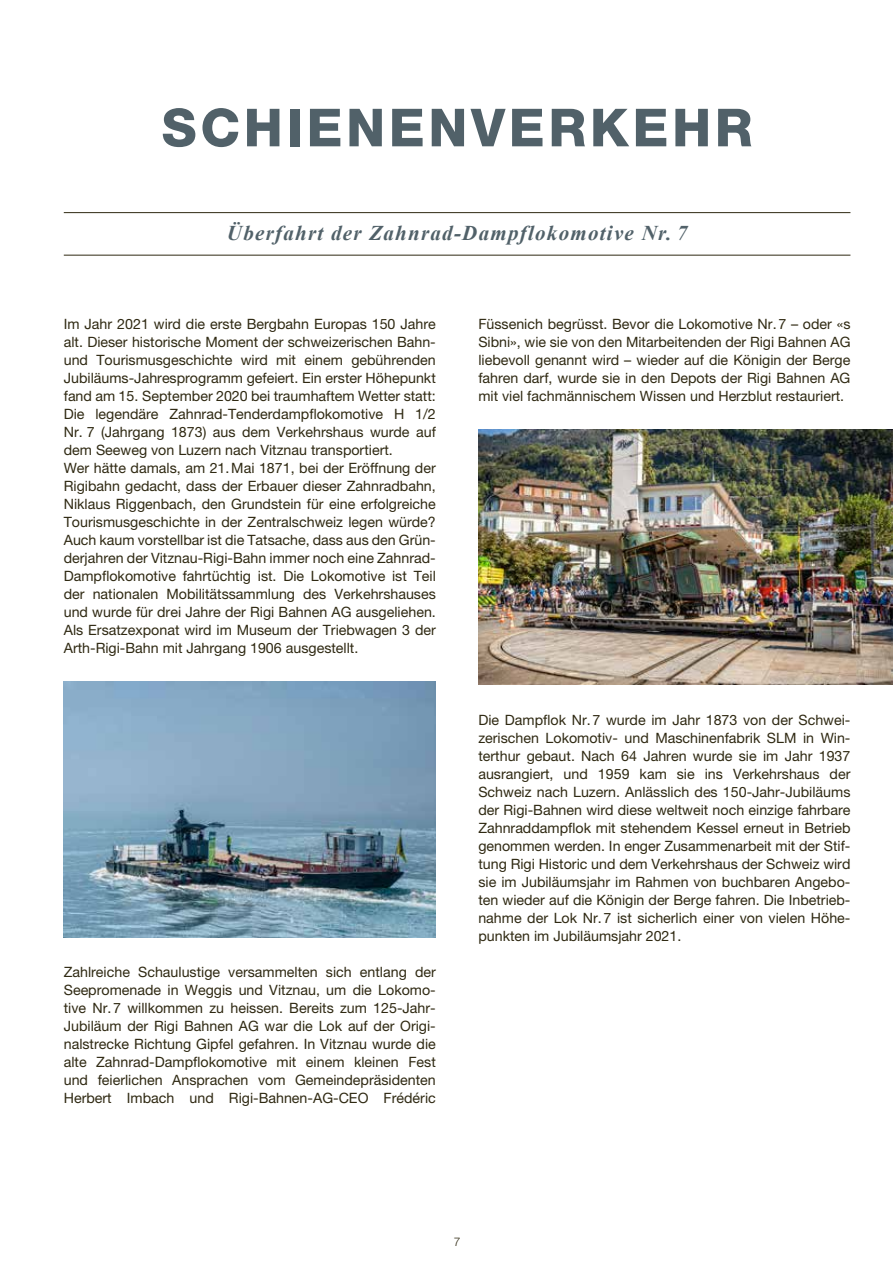
<style>
.page{position:relative;width:893px;height:1263px;background:#fff}
.page>*{position:absolute;margin:0;border:0;box-sizing:border-box;transform-origin:0 0}
.t1{font:800 52.5px "Helvetica Neue LT Std";letter-spacing:.07em;color:#516169}
.t2{font:italic 700 21px "Times New Roman";letter-spacing:.06em;color:#516169}
.t3{font:14.25px/18px "Helvetica Neue LT Pro";color:#2f2912;text-align:justify}
.t4{font:300 12px "Helvetica Neue LT Std";color:#2f2912}
</style>
<div class="page">
<hr style="left:64px;top:212px;width:786px;height:1px;background:#2f2912">
<hr style="left:64px;top:255px;width:786px;height:1px;background:#2f2912">
<img style="left:64px;top:682px;width:372px;height:255px">
<img style="left:478px;top:430px;width:415px;height:255px">
<h1 class="t1" style="left:162px;top:96px;width:593px">SCHIENENVERKEHR</h1>
<h2 class="t2" style="left:227px;top:218px;width:462px">Überfahrt der Zahnrad-Dampflokomotive Nr. 7</h2>
<p class="t3" style="left:64px;top:315px;width:374px;text-align:left">Im Jahr 2021 wird die erste Bergbahn Europas 150 Jahre alt. Dieser historische Moment der schweizerischen Bahn&shy;und Tourismusgeschichte wird mit einem gebührenden Jubiläums-Jahresprogramm gefeiert. Ein erster Höhepunkt fand am 15. September 2020 bei traumhaftem Wetter statt:<br>Die legendäre Zahnrad-Tenderdampflokomotive H 1/2<br>Nr. 7 (Jahrgang 1873) aus dem Verkehrshaus wurde auf dem Seeweg von Luzern nach Vitznau transportiert.<br>Wer hätte damals, am 21.Mai 1871, bei der Eröffnung der Rigibahn gedacht, dass der Erbauer dieser Zahnradbahn, Niklaus Riggenbach, den Grundstein für eine erfolgreiche Tourismusgeschichte in der Zentralschweiz legen würde?<br>Auch kaum vorstellbar ist die Tatsache, dass aus den Grün&shy;derjahren der Vitznau-Rigi-Bahn immer noch eine Zahnrad-Dampflokomotive fahrtüchtig ist. Die Lokomotive ist Teil der nationalen Mobilitätssammlung des Verkehrshauses und wurde für drei Jahre der Rigi Bahnen AG ausgeliehen.<br>Als Ersatzexponat wird im Museum der Triebwagen 3 der Arth-Rigi-Bahn mit Jahrgang 1906 ausgestellt.</p>
<p class="t3" style="left:64px;top:963px;width:374px">Zahlreiche Schaulustige versammelten sich entlang der Seepromenade in Weggis und Vitznau, um die Lokomo&shy;tive Nr.7 willkommen zu heissen. Bereits zum 125-Jahr-Jubiläum der Rigi Bahnen AG war die Lok auf der Origi&shy;nalstrecke Richtung Gipfel gefahren. In Vitznau wurde die alte Zahnrad-Dampflokomotive mit einem kleinen Fest und feierlichen Ansprachen vom Gemeindepräsidenten Herbert Imbach und Rigi-Bahnen-AG-CEO Frédéric</p>
<p class="t3" style="left:478px;top:315px;width:374px">Füssenich begrüsst. Bevor die Lokomotive Nr.7 – oder «s Sibni», wie sie von den Mitarbeitenden der Rigi Bahnen AG liebevoll genannt wird – wieder auf die Königin der Berge fahren darf, wurde sie in den Depots der Rigi Bahnen AG mit viel fachmännischem Wissen und Herzblut restauriert.</p>
<p class="t3" style="left:478px;top:711px;width:374px">Die Dampflok Nr.7 wurde im Jahr 1873 von der Schwei&shy;zerischen Lokomotiv- und Maschinenfabrik SLM in Win&shy;terthur gebaut. Nach 64 Jahren wurde sie im Jahr 1937 ausrangiert, und 1959 kam sie ins Verkehrshaus der Schweiz nach Luzern. Anlässlich des 150-Jahr-Jubiläums der Rigi-Bahnen wird diese weltweit noch einzige fahrbare Zahnraddampflok mit stehendem Kessel erneut in Betrieb genommen werden. In enger Zusammenarbeit mit der Stif&shy;tung Rigi Historic und dem Verkehrshaus der Schweiz wird sie im Jubiläumsjahr im Rahmen von buchbaren Angebo&shy;ten wieder auf die Königin der Berge fahren. Die Inbetrieb&shy;nahme der Lok Nr.7 ist sicherlich einer von vielen Höhe&shy;punkten im Jubiläumsjahr 2021.</p>
<p class="t4" style="left:454px;top:1234px;width:8px">7</p>
</div>
